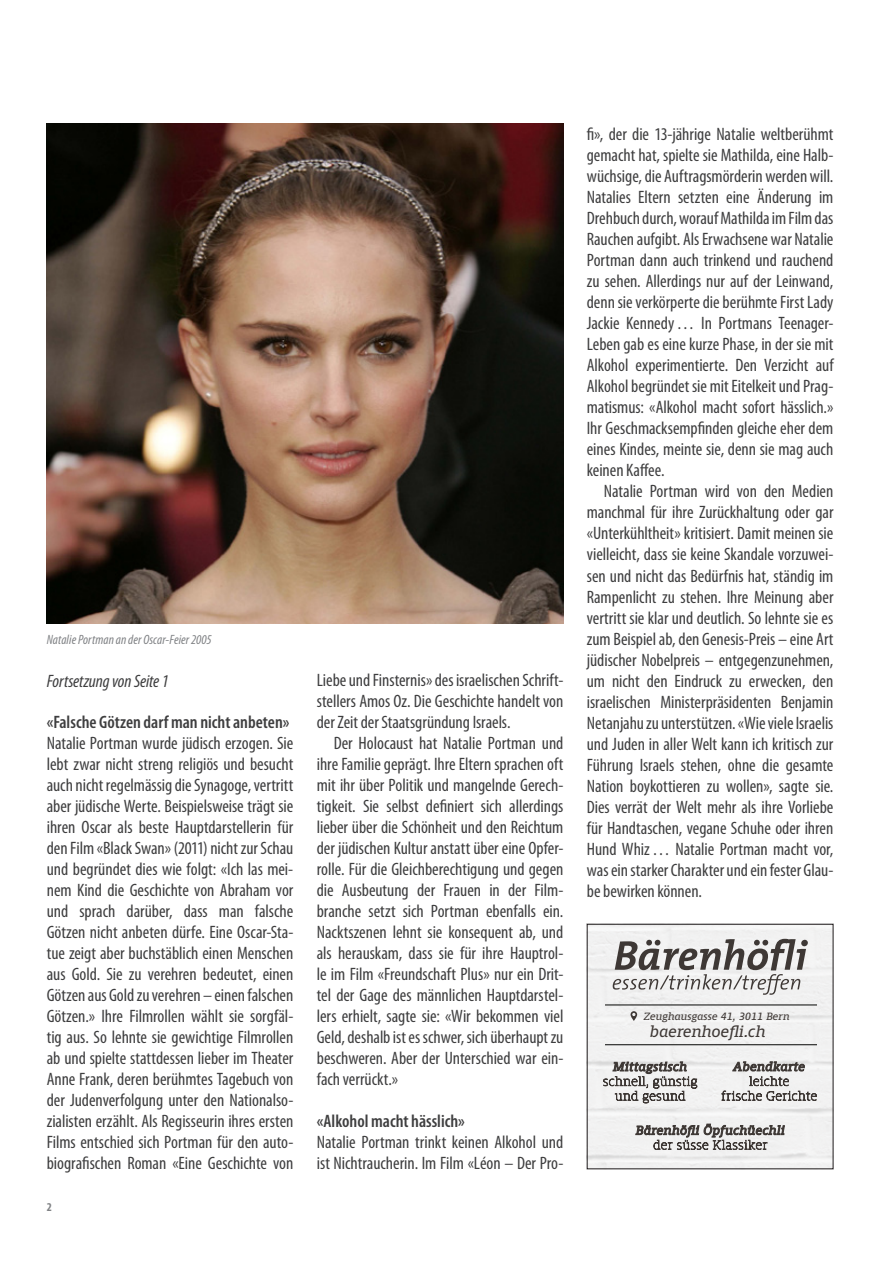
<style>
.page{position:relative;width:893px;height:1263px;background:#fff}
.page>*{position:absolute;margin:0;border:0;box-sizing:border-box;transform-origin:0 0}
.t1{font:condensed 18px/21px "Myriad Pro";letter-spacing:-.005em;color:#3e3e3f;text-align:justify}
.t2{font:600 condensed 18px "Myriad Pro";color:#3e3e3f}
.t3{font:italic condensed 18px "Myriad Pro";letter-spacing:-.005em;color:#3e3e3f}
.t4{font:italic 16.65px "Mislab Std";color:#3e3835}
.t5{font:italic condensed 13.5px "Myriad Pro";letter-spacing:.005em;color:#808285}
.t6{font:700 condensed 12px "Myriad Pro";color:#808285}
.t7{font:italic 11.1px "Mislab Std";color:#3e3835}
</style>
<div class="page">
<img style="left:47px;top:124px;width:516px;height:499px">
<div style="left:587px;top:924px;width:246px;height:245px;background:#f1f1f1"></div>
<svg style="left:603px;top:1061px;width:94px;height:42px"></svg>
<svg style="left:721px;top:1061px;width:96px;height:40px"></svg>
<svg style="left:635px;top:1124px;width:150px;height:26px"></svg>
<svg style="left:613px;top:939px;width:195px;height:56px"></svg>
<svg style="left:630px;top:1011px;width:7px;height:10px"></svg>
<hr style="left:605px;top:1044px;width:212px;height:1px;background:#040503">
<hr style="left:605px;top:1004px;width:212px;height:1px;background:#040503">
<p class="t5" style="left:47px;top:632px;width:167px">Natalie Portman an der Oscar-Feier 2005</p>
<p class="t3" style="left:47px;top:671px;width:123px">Fortsetzung von Seite 1</p>
<p class="t2" style="left:47px;top:712px;width:244px">«Falsche Götzen darf man nicht anbeten»</p>
<p class="t1" style="left:47px;top:733px;width:248px">Natalie Portman wurde jüdisch erzogen. Sie lebt zwar nicht streng religiös und besucht auch nicht regelmässig die Synagoge, vertritt aber jüdische Werte. Beispielsweise trägt sie ihren Oscar als beste Hauptdarstellerin für den Film «Black Swan» (2011) nicht zur Schau und begründet dies wie folgt: «Ich las mei&shy;nem Kind die Geschichte von Abraham vor und sprach darüber, dass man falsche Götzen nicht anbeten dürfe. Eine Oscar-Sta&shy;tue zeigt aber buchstäblich einen Menschen aus Gold. Sie zu verehren bedeutet, einen Götzen aus Gold zu verehren – einen falschen Götzen.» Ihre Filmrollen wählt sie sorgfäl&shy;tig aus. So lehnte sie gewichtige Filmrollen ab und spielte stattdessen lieber im Theater Anne Frank, deren berühmtes Tagebuch von der Judenverfolgung unter den Nationalso&shy;zialisten erzählt. Als Regisseurin ihres ersten Films entschied sich Portman für den auto&shy;biografischen Roman «Eine Geschichte von</p>
<p class="t6" style="left:47px;top:1200px;width:7px">2</p>
<p class="t1" style="left:317px;top:670px;width:248px">Liebe und Finsternis» des israelischen Schrift&shy;stellers Amos Oz. Die Geschichte handelt von der Zeit der Staatsgründung Israels.</p>
<p class="t1" style="left:317px;top:733px;width:248px;text-indent:17px">Der Holocaust hat Natalie Portman und ihre Familie geprägt. Ihre Eltern sprachen oft mit ihr über Politik und mangelnde Gerech&shy;tigkeit. Sie selbst definiert sich allerdings lieber über die Schönheit und den Reichtum der jüdischen Kultur anstatt über eine Opfer&shy;rolle. Für die Gleichberechtigung und gegen die Ausbeutung der Frauen in der Film&shy;branche setzt sich Portman ebenfalls ein.<br>Nacktszenen lehnt sie konsequent ab, und als herauskam, dass sie für ihre Hauptrol&shy;le im Film «Freundschaft Plus» nur ein Drit&shy;tel der Gage des männlichen Hauptdarstel&shy;lers erhielt, sagte sie: «Wir bekommen viel Geld, deshalb ist es schwer, sich überhaupt zu beschweren. Aber der Unterschied war ein&shy;fach verrückt.»</p>
<p class="t2" style="left:317px;top:1111px;width:150px">«Alkohol macht hässlich»</p>
<p class="t1" style="left:317px;top:1132px;width:248px">Natalie Portman trinkt keinen Alkohol und ist Nichtraucherin. Im Film «Léon – Der Pro-</p>
<p class="t1" style="left:587px;top:124px;width:248px">fi», der die 13-jährige Natalie weltberühmt gemacht hat, spielte sie Mathilda, eine Halb&shy;wüchsige, die Auftragsmörderin werden will.<br>Natalies Eltern setzten eine Änderung im Drehbuch durch, worauf Mathilda im Film das Rauchen aufgibt. Als Erwachsene war Natalie Portman dann auch trinkend und rauchend zu sehen. Allerdings nur auf der Leinwand, denn sie verkörperte die berühmte First Lady Jackie Kennedy… In Portmans Teenager-Leben gab es eine kurze Phase, in der sie mit Alkohol experimentierte. Den Verzicht auf Alkohol begründet sie mit Eitelkeit und Prag&shy;matismus: «Alkohol macht sofort hässlich.» Ihr Geschmacksempfinden gleiche eher dem eines Kindes, meinte sie, denn sie mag auch keinen Kaffee.</p>
<p class="t1" style="left:587px;top:481px;width:248px;text-indent:17px">Natalie Portman wird von den Medien manchmal für ihre Zurückhaltung oder gar «Unterkühltheit» kritisiert. Damit meinen sie vielleicht, dass sie keine Skandale vorzuwei&shy;sen und nicht das Bedürfnis hat, ständig im Rampenlicht zu stehen. Ihre Meinung aber vertritt sie klar und deutlich. So lehnte sie es zum Beispiel ab, den Genesis-Preis – eine Art jüdischer Nobelpreis – entgegenzunehmen, um nicht den Eindruck zu erwecken, den israelischen Ministerpräsidenten Benjamin Netanjahu zu unterstützen. «Wie viele Israelis und Juden in aller Welt kann ich kritisch zur Führung Israels stehen, ohne die gesamte Nation boykottieren zu wollen», sagte sie.<br>Dies verrät der Welt mehr als ihre Vorliebe für Handtaschen, vegane Schuhe oder ihren Hund Whiz… Natalie Portman macht vor, was ein starker Charakter und ein fester Glau&shy;be bewirken können.</p>
<p class="t7" style="left:644px;top:1010px;width:147px">Zeughausgasse 41, 3011 Bern</p>
<p class="t4" style="left:650px;top:1023px;width:117px">baerenhoefli.ch</p>
</div>
